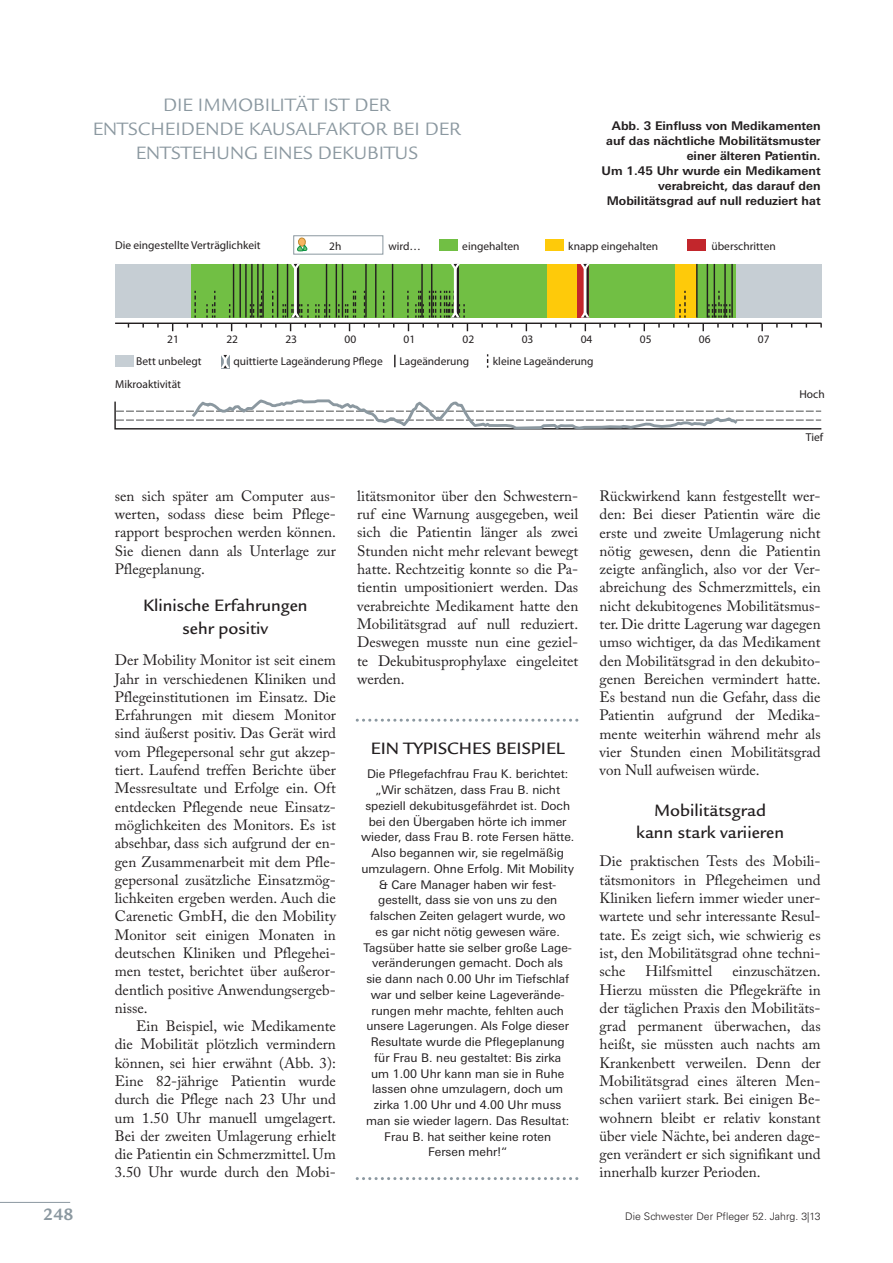
<style>
.page{position:relative;width:893px;height:1263px;background:#fff}
.page>*{position:absolute;margin:0;border:0;box-sizing:border-box;transform-origin:0 0}
.t1{font:19.5px/24px "Legacy Sans";color:#8b98a0;text-align:center}
.t2{font:500 18px/22.5px "Legacy Sans";color:#231f20;text-align:center}
.t3{font:700 18px "Legacy Sans";color:#8b98a0}
.t4{font:15px/18.3px "Adobe Caslon Pro";color:#231f20;text-align:justify}
.t5{font:12px/15.8px "LT Univers Basic";color:#231f20;text-align:center}
.t6{font:700 12px/15px "LT Univers Basic";color:#231f20;text-align:right}
.t7{font:condensed 11.4px/23.1px "Frutiger LT";color:#231f20}
.t8{font:700 11.4px "Frutiger LT Std";color:#231f20}
.t9{font:11.4px "Frutiger LT Std";color:#231f20}
.t10{font:300 10.5px "Univers";color:#231f20}
</style>
<div class="page">
<hr style="left:0;top:1202px;width:70px;height:1px;background:#8b98a0">
<div style="left:293px;top:235px;width:90px;height:19px;border:1px solid #8b98a0"></div>
<div style="left:439px;top:239px;width:19px;height:11px;background:#71bf44"></div>
<div style="left:115px;top:356px;width:19px;height:11px;background:#c6ced4"></div>
<div style="left:545px;top:239px;width:19px;height:11px;background:#feca0a"></div>
<div style="left:687px;top:239px;width:19px;height:11px;background:#c2262c"></div>
<hr style="left:115px;top:323px;width:706px;height:1px;background:#231f20">
<svg style="left:761px;top:324px;width:2px;height:7px"></svg>
<svg style="left:394px;top:355px;width:2px;height:12px"></svg>
<svg style="left:114px;top:399px;width:708px;height:31px"></svg>
<svg style="left:297px;top:238px;width:10px;height:13px"></svg>
<div style="left:115px;top:264px;width:707px;height:54px;background:#c6ced4"></div>
<div style="left:192px;top:264px;width:544px;height:54px;background:#71bf44"></div>
<div style="left:547px;top:264px;width:30px;height:54px;background:#feca0a"></div>
<div style="left:577px;top:264px;width:11px;height:54px;background:#c2262c"></div>
<div style="left:675px;top:264px;width:22px;height:54px;background:#feca0a"></div>
<hr style="left:233px;top:264px;width:1px;height:54px;background:#231f20">
<hr style="left:239px;top:264px;width:2px;height:54px;background:#231f20">
<hr style="left:245px;top:264px;width:2px;height:54px;background:#231f20">
<hr style="left:251px;top:264px;width:2px;height:54px;background:#231f20">
<hr style="left:257px;top:264px;width:2px;height:54px;background:#231f20">
<hr style="left:262px;top:264px;width:2px;height:54px;background:#231f20">
<hr style="left:277px;top:264px;width:1px;height:54px;background:#231f20">
<hr style="left:287px;top:264px;width:1px;height:54px;background:#231f20">
<hr style="left:326px;top:264px;width:1px;height:54px;background:#231f20">
<hr style="left:336px;top:264px;width:1px;height:54px;background:#231f20">
<hr style="left:342px;top:264px;width:1px;height:54px;background:#231f20">
<hr style="left:365px;top:264px;width:2px;height:54px;background:#231f20">
<hr style="left:375px;top:264px;width:1px;height:54px;background:#231f20">
<hr style="left:392px;top:264px;width:1px;height:54px;background:#231f20">
<hr style="left:421px;top:264px;width:2px;height:54px;background:#231f20">
<hr style="left:431px;top:264px;width:1px;height:54px;background:#231f20">
<hr style="left:696px;top:264px;width:2px;height:54px;background:#231f20">
<hr style="left:707px;top:264px;width:1px;height:54px;background:#231f20">
<hr style="left:714px;top:264px;width:1px;height:54px;background:#231f20">
<hr style="left:724px;top:264px;width:2px;height:54px;background:#231f20">
<hr style="left:731px;top:264px;width:2px;height:54px;background:#231f20">
<svg style="left:673px;top:291px;width:16px;height:37px"></svg>
<svg style="left:378px;top:291px;width:6px;height:37px"></svg>
<svg style="left:364px;top:291px;width:1px;height:37px"></svg>
<svg style="left:407px;top:291px;width:2px;height:40px"></svg>
<svg style="left:315px;top:291px;width:41px;height:40px"></svg>
<svg style="left:246px;top:291px;width:16px;height:37px"></svg>
<svg style="left:229px;top:304px;width:3px;height:27px"></svg>
<svg style="left:194px;top:291px;width:24px;height:37px"></svg>
<svg style="left:702px;top:291px;width:31px;height:40px"></svg>
<hr style="left:295px;top:264px;width:4px;height:54px;background:#231f20">
<hr style="left:455px;top:264px;width:4px;height:54px;background:#231f20">
<svg style="left:586px;top:271px;width:3px;height:40px"></svg>
<hr style="left:294px;top:264px;width:3px;height:54px;background:#fff">
<svg style="left:272px;top:291px;width:37px;height:40px"></svg>
<svg style="left:291px;top:264px;width:9px;height:7px"></svg>
<svg style="left:221px;top:355px;width:9px;height:13px"></svg>
<hr style="left:454px;top:264px;width:3px;height:54px;background:#fff">
<svg style="left:415px;top:291px;width:53px;height:40px"></svg>
<svg style="left:451px;top:264px;width:9px;height:7px"></svg>
<hr style="left:584px;top:264px;width:2px;height:54px;background:#fff">
<svg style="left:581px;top:311px;width:8px;height:20px"></svg>
<svg style="left:581px;top:264px;width:8px;height:7px"></svg>
<svg style="left:357px;top:1177px;width:222px;height:3px"></svg>
<svg style="left:357px;top:719px;width:222px;height:3px"></svg>
<hr style="left:892px;top:931px;width:1px;height:74px;background:#074694">
<h1 class="t1" style="left:93px;top:95px;width:370px">DIE IMMOBILITÄT IST DER<br>ENTSCHEIDENDE KAUSALFAKTOR BEI DER<br>ENTSTEHUNG EINES DEKUBITUS</h1>
<p class="t6" style="left:602px;top:119px;width:221px">Abb. 3 Einfluss von Medikamenten auf das nächtliche Mobilitätsmuster einer älteren Patientin.<br>Um 1.45 Uhr wurde ein Medikament verabreicht, das darauf den<br>Mobilitätsgrad auf null reduziert hat</p>
<p class="t8" style="left:115px;top:241px;width:147px">Die eingestellte Verträglichkeit</p>
<p class="t8" style="left:329px;top:241px;width:14px">2h</p>
<p class="t8" style="left:388px;top:241px;width:34px">wird…</p>
<p class="t8" style="left:462px;top:241px;width:59px">eingehalten</p>
<p class="t8" style="left:568px;top:241px;width:92px">knapp eingehalten</p>
<p class="t8" style="left:711px;top:241px;width:66px">überschritten</p>
<p class="t9" style="left:167px;top:332px;width:13px">21</p>
<p class="t7" style="left:115px;top:350px;width:88px;text-indent:21px">Bett unbelegt<br>Mikroaktivität</p>
<p class="t9" style="left:226px;top:332px;width:13px">22</p>
<p class="t9" style="left:285px;top:332px;width:13px">23</p>
<p class="t9" style="left:344px;top:332px;width:13px">00</p>
<p class="t9" style="left:404px;top:332px;width:13px">01</p>
<p class="t9" style="left:463px;top:332px;width:13px">02</p>
<p class="t9" style="left:522px;top:332px;width:13px">03</p>
<p class="t9" style="left:581px;top:332px;width:13px">04</p>
<p class="t9" style="left:640px;top:332px;width:13px">05</p>
<p class="t9" style="left:699px;top:332px;width:13px">06</p>
<p class="t9" style="left:758px;top:332px;width:13px">07</p>
<p class="t7" style="left:233px;top:350px;width:151px">quittierte Lageänderung Pflege</p>
<p class="t7" style="left:399px;top:350px;width:71px">Lageänderung</p>
<p class="t7" style="left:493px;top:350px;width:102px">kleine Lageänderung</p>
<p class="t7" style="left:799px;top:383px;width:27px">Hoch</p>
<p class="t7" style="left:806px;top:426px;width:19px">Tief</p>
<p class="t4" style="left:115px;top:488px;width:223px">sen sich später am Computer aus&shy;werten, sodass diese beim Pflege - rapport besprochen werden können.<br>Sie dienen dann als Unterlage zur Pflegeplanung.</p>
<p class="t2" style="left:143px;top:596px;width:166px">Klinische Erfahrungen sehr positiv</p>
<p class="t4" style="left:115px;top:653px;width:223px">Der Mobility Monitor ist seit einem Jahr in verschiedenen Kliniken und Pflegeinstitutionen im Einsatz. Die Erfahrungen mit diesem Monitor sind äußerst positiv. Das Gerät wird vom Pflegepersonal sehr gut akzep&shy;tiert. Laufend treffen Berichte über Messresultate und Erfolge ein. Oft entdecken Pflegende neue Einsatz&shy;möglichkeiten des Monitors. Es ist absehbar, dass sich aufgrund der en&shy;gen Zusammenarbeit mit dem Pfle&shy;gepersonal zusätzliche Einsatzmög&shy;lichkeiten ergeben werden. Auch die Carenetic GmbH, die den Mobility Monitor seit einigen Monaten in deutschen Kliniken und Pflegehei&shy;men testet, berichtet über außeror&shy;dentlich positive Anwendungsergeb&shy;nisse.</p>
<p class="t4" style="left:115px;top:1018px;width:223px;text-indent:21px">Ein Beispiel, wie Medikamente die Mobilität plötzlich vermindern können, sei hier erwähnt (Abb. 3):<br>Eine 82-jährige Patientin wurde durch die Pflege nach 23 Uhr und um 1.50 Uhr manuell umgelagert.<br>Bei der zweiten Umlagerung erhielt die Patientin ein Schmerzmittel. Um 3.50 Uhr wurde durch den Mobi -</p>
<p class="t4" style="left:357px;top:488px;width:223px">litätsmonitor über den Schwestern&shy;ruf eine Warnung ausgegeben, weil sich die Patientin länger als zwei Stunden nicht mehr relevant bewegt hatte. Rechtzeitig konnte so die Pa&shy;tientin umpositioniert werden. Das verabreichte Medikament hatte den Mobilitätsgrad auf null reduziert.<br>Deswegen musste nun eine geziel&shy;te Dekubitusprophylaxe eingeleitet werden.</p>
<p class="t4" style="left:600px;top:488px;width:223px">Rückwirkend kann festgestellt wer&shy;den: Bei dieser Patientin wäre die erste und zweite Umlagerung nicht nötig gewesen, denn die Patientin zeigte anfänglich, also vor der Ver - abreichung des Schmerzmittels, ein nicht dekubitogenes Mobilitätsmus&shy;ter. Die dritte Lagerung war dagegen umso wichtiger, da das Medikament den Mobilitätsgrad in den dekubito&shy;genen Bereichen vermindert hatte.<br>Es bestand nun die Gefahr, dass die Patientin aufgrund der Medika&shy;mente weiterhin während mehr als vier Stunden einen Mobilitätsgrad von Null aufweisen würde.</p>
<p class="t2" style="left:636px;top:801px;width:149px">Mobilitätsgrad kann stark variieren</p>
<p class="t4" style="left:600px;top:854px;width:223px">Die praktischen Tests des Mobili&shy;tätsmonitors in Pflegeheimen und Kliniken liefern immer wieder uner&shy;wartete und sehr interessante Resul&shy;tate. Es zeigt sich, wie schwierig es ist, den Mobilitätsgrad ohne techni&shy;sche</p>
<p class="t2" style="left:371px;top:739px;width:195px">EIN TYPISCHES BEISPIEL</p>
<p class="t5" style="left:361px;top:767px;width:215px">Die Pflegefachfrau Frau K. berichtet: „Wir schätzen, dass Frau B. nicht speziell dekubitusgefährdet ist. Doch bei den Übergaben hörte ich immer wieder, dass Frau B. rote Fersen hätte.<br>Also begannen wir, sie regelmäßig umzulagern. Ohne Erfolg. Mit Mobility &amp; Care Manager haben wir fest&shy;gestellt, dass sie von uns zu den falschen Zeiten gelagert wurde, wo<br>es gar nicht nötig gewesen wäre.<br>Tagsüber hatte sie selber große Lage&shy;veränderungen gemacht. Doch als<br>sie dann nach 0.00 Uhr im Tiefschlaf war und selber keine Lageverände - rungen mehr machte, fehlten auch unsere Lagerungen. Als Folge dieser Resultate wurde die Pflegeplanung<br>für Frau B. neu gestaltet: Bis zirka<br>um 1.00 Uhr kann man sie in Ruhe lassen ohne umzulagern, doch um zirka 1.00 Uhr und 4.00 Uhr muss man sie wieder lagern. Das Resultat:<br>Frau B. hat seither keine roten<br>Fersen mehr!“</p>
<p class="t4" style="left:600px;top:964px;width:223px;text-indent:133px">einzuschätzen.<br>Hierzu müssten die Pflegekräfte in der täglichen Praxis den Mobilitäts&shy;grad permanent überwachen, das heißt, sie müssten auch nachts am Krankenbett verweilen. Denn der Mobilitätsgrad eines älteren Men&shy;schen variiert stark. Bei einigen Be&shy;wohnern bleibt er relativ konstant über viele Nächte, bei anderen dage&shy;gen verändert er sich signifikant und innerhalb kurzer Perioden.</p>
<p class="t4" style="left:646px;top:964px;width:68px">Hilfsmittel</p>
<p class="t3" style="left:43px;top:1207px;width:32px">248</p>
<p class="t10" style="left:625px;top:1212px;width:197px">Die Schwester Der Pfleger 52. Jahrg. 3|13</p>
</div>
